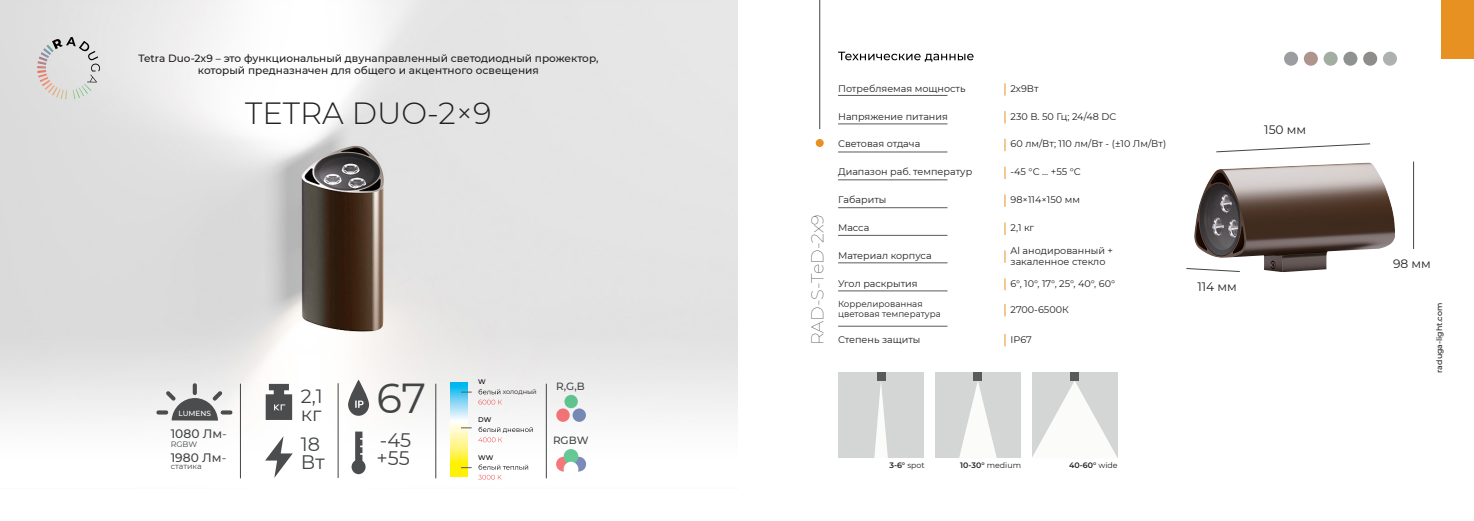
<style>
.page{position:relative;width:1474px;height:521px;background:#fff}
.page>*{position:absolute;margin:0;border:0;box-sizing:border-box;transform-origin:0 0}
.t1{font:41.82px "Montserrat";color:#424545}
.t2{font:300 30.62px "Montserrat";color:#231f20}
.t3{font:19.51px/18.4px "Montserrat";color:#424545}
.t4{font:19.25px "Montserrat";color:#424545}
.t5{font:100 17.5px "Montserrat";color:#231f20}
.t6{font:12.25px "Montserrat";color:#231f20}
.t7{font:500 12.25px "Montserrat";color:#424545}
.t8{font:500 10.5px/12.6px "Montserrat";color:#231f20;text-align:center}
.t9{font:500 10.5px "Montserrat";color:#424545}
.t10{font:9.62px/11.5px "Montserrat";color:#231f20}
.t11{font:8.75px/10.5px "Montserrat";color:#231f20}
.t12{font:600 7.88px "Montserrat";color:#231f20}
.t13{font:500 7.88px "Montserrat";color:#231f20}
.t14{font:7.88px "Montserrat";color:#424545}
.t15{font:500 7.35px "Montserrat";color:#fff}
.t16{font:500 6.74px "Montserrat";color:#000001}
.t17{font:6.56px "Montserrat";color:#231f20}
.s1{font-weight:400}
</style>
<div class="page">
<img style="left:0;top:0;width:737px;height:479px">
<svg style="left:1186px;top:268px;width:8px;height:2px"></svg>
<hr style="left:1412px;top:161px;width:1px;height:88px;background:#424545">
<svg style="left:1216px;top:143px;width:154px;height:10px"></svg>
<hr style="left:819px;top:0;width:1px;height:129px;background:#424545">
<div style="left:815px;top:139px;width:8px;height:8px;background:#e89123;border-radius:50%"></div>
<div style="left:1441px;top:0;width:32px;height:58px;background:#e89123"></div>
<svg style="left:838px;top:52px;width:135px;height:10px"></svg>
<svg style="left:37px;top:37px;width:63px;height:62px;background:#d3d1cf"></svg>
<div style="left:1283px;top:52px;width:14px;height:14px;background:#9b9da0;border-radius:50%"></div>
<div style="left:1303px;top:52px;width:14px;height:14px;background:#af948d;border-radius:50%"></div>
<div style="left:1323px;top:52px;width:14px;height:14px;background:#a2aea1;border-radius:50%"></div>
<div style="left:1343px;top:52px;width:14px;height:14px;background:#8e9392;border-radius:50%"></div>
<div style="left:1363px;top:52px;width:14px;height:14px;background:#8e8d8b;border-radius:50%"></div>
<div style="left:1382px;top:52px;width:14px;height:14px;background:#adb1af;border-radius:50%"></div>
<img style="left:1194px;top:163px;width:201px;height:109px">
<svg style="left:1004px;top:334px;width:1px;height:12px"></svg>
<svg style="left:1004px;top:111px;width:1px;height:12px"></svg>
<hr style="left:838px;top:124px;width:109px;height:1px;background:#585b5c">
<svg style="left:1004px;top:139px;width:1px;height:12px"></svg>
<hr style="left:838px;top:152px;width:109px;height:1px;background:#585b5c">
<svg style="left:1004px;top:167px;width:1px;height:12px"></svg>
<hr style="left:838px;top:180px;width:109px;height:1px;background:#585b5c">
<svg style="left:1004px;top:194px;width:1px;height:13px"></svg>
<hr style="left:838px;top:207px;width:109px;height:1px;background:#585b5c">
<svg style="left:1004px;top:222px;width:1px;height:13px"></svg>
<hr style="left:838px;top:235px;width:109px;height:1px;background:#585b5c">
<svg style="left:1004px;top:250px;width:1px;height:13px"></svg>
<hr style="left:838px;top:263px;width:109px;height:1px;background:#585b5c">
<svg style="left:1004px;top:278px;width:1px;height:12px"></svg>
<hr style="left:838px;top:291px;width:109px;height:1px;background:#585b5c">
<svg style="left:1004px;top:304px;width:1px;height:12px"></svg>
<hr style="left:838px;top:326px;width:109px;height:1px;background:#585b5c">
<hr style="left:838px;top:95px;width:109px;height:1px;background:#585b5c">
<svg style="left:1004px;top:83px;width:1px;height:13px"></svg>
<div style="left:934px;top:372px;width:86px;height:86px;background:#d4d6d5"></div>
<svg style="left:959px;top:381px;width:37px;height:77px"></svg>
<div style="left:973px;top:372px;width:9px;height:9px;background:#585b5c"></div>
<div style="left:838px;top:372px;width:86px;height:86px;background:#d4d6d5"></div>
<svg style="left:874px;top:380px;width:13px;height:78px"></svg>
<div style="left:877px;top:372px;width:8px;height:9px;background:#585b5c"></div>
<div style="left:1031px;top:372px;width:86px;height:86px;background:#d4d6d5"></div>
<svg style="left:1031px;top:381px;width:86px;height:77px"></svg>
<div style="left:1070px;top:372px;width:8px;height:9px;background:#585b5c"></div>
<svg style="left:348px;top:379px;width:21px;height:37px"></svg>
<svg style="left:351px;top:431px;width:14px;height:43px"></svg>
<hr style="left:240px;top:384px;width:1px;height:94px;background:#424545">
<svg style="left:266px;top:384px;width:26px;height:36px"></svg>
<svg style="left:265px;top:436px;width:28px;height:42px"></svg>
<hr style="left:338px;top:383px;width:1px;height:95px;background:#424545">
<hr style="left:435px;top:384px;width:1px;height:94px;background:#424545">
<hr style="left:546px;top:384px;width:1px;height:94px;background:#424545">
<svg style="left:156px;top:383px;width:77px;height:38px"></svg>
<svg style="left:556px;top:408px;width:13px;height:14px"></svg>
<svg style="left:572px;top:408px;width:14px;height:14px"></svg>
<div style="left:564px;top:395px;width:14px;height:13px;background:#60c38f;border-radius:50%"></div>
<div style="left:556px;top:457px;width:15px;height:14px;background:#f4777b;border-radius:50%"></div>
<svg style="left:571px;top:457px;width:15px;height:14px"></svg>
<svg style="left:563px;top:449px;width:15px;height:15px"></svg>
<div style="left:563px;top:462px;width:15px;height:14px;background:#fff;border-radius:50%"></div>
<svg style="left:450px;top:382px;width:17px;height:95px;background:#c7e6a4"></svg>
<svg style="left:478px;top:389px;width:22px;height:5px"></svg>
<svg style="left:478px;top:400px;width:24px;height:4px"></svg>
<svg style="left:478px;top:427px;width:55px;height:15px"></svg>
<svg style="left:478px;top:464px;width:50px;height:16px"></svg>
<p class="t8" style="left:138px;top:51px;width:461px">Tetra Duo-2x9 – это функциональный двунаправленный светодиодный прожектор, который предназначен для общего и акцентного освещения</p>
<h2 class="t2" style="left:245px;top:95px;width:248px">TETRA DUO-2×9</h2>
<p class="t15" style="left:178px;top:411px;width:34px">LUMENS</p>
<p class="t7" style="left:171px;top:425px;width:58px">1080 Лм<span class="s1">-</span></p>
<p class="t14" style="left:171px;top:439px;width:28px">RGBW</p>
<p class="t7" style="left:171px;top:449px;width:57px">1980 Лм<span class="s1">-</span></p>
<p class="t14" style="left:171px;top:461px;width:32px">статика</p>
<h3 class="t4" style="left:301px;top:383px;width:23px">2,1</h3>
<h3 class="t3" style="left:301px;top:404px;width:22px">кг</h3>
<h3 class="t4" style="left:301px;top:431px;width:21px">18</h3>
<h3 class="t3" style="left:301px;top:453px;width:25px">Вт</h3>
<h1 class="t1" style="left:376px;top:369px;width:51px">67</h1>
<h3 class="t3" style="left:376px;top:430px;width:36px">-45 +55</h3>
<p class="t16" style="left:478px;top:379px;width:9px">W</p>
<p class="t16" style="left:478px;top:417px;width:15px">DW</p>
<p class="t16" style="left:478px;top:454px;width:17px">WW</p>
<p class="t17" style="left:502px;top:387px;width:36px">холодный</p>
<p class="t9" style="left:556px;top:381px;width:30px">R,G,B</p>
<p class="t9" style="left:553px;top:436px;width:37px">RGBW</p>
<h3 class="t5" style="left:807px;top:345px;width:133px;rotate:-90deg">RAD-S-TeD-2x9</h3>
<p class="t10" style="left:838px;top:82px;width:129px">Потребляемая мощность</p>
<p class="t10" style="left:1010px;top:82px;width:30px">2х9Вт</p>
<p class="t10" style="left:838px;top:110px;width:111px">Напряжение питания</p>
<p class="t10" style="left:1010px;top:110px;width:107px">230 В. 50 Гц; 24/48 DC</p>
<p class="t10" style="left:838px;top:138px;width:84px">Световая отдача</p>
<p class="t10" style="left:1010px;top:138px;width:157px">60 лм/Вт; 110 лм/Вт - (±10 Лм/Вт)</p>
<p class="t10" style="left:838px;top:166px;width:136px">Диапазон раб. температур</p>
<p class="t10" style="left:1010px;top:166px;width:72px">-45 °С ... +55 °С</p>
<p class="t10" style="left:838px;top:194px;width:50px">Габариты</p>
<p class="t10" style="left:1010px;top:194px;width:71px">98×114×150 мм</p>
<p class="t10" style="left:838px;top:222px;width:33px">Масса</p>
<p class="t10" style="left:1010px;top:222px;width:25px">2,1 кг</p>
<p class="t10" style="left:1010px;top:244px;width:104px">Al анодированный + закаленное стекло</p>
<p class="t10" style="left:838px;top:249px;width:95px">Материал корпуса</p>
<p class="t10" style="left:838px;top:278px;width:81px">Угол раскрытия</p>
<p class="t10" style="left:1010px;top:278px;width:106px">6°, 10°, 17°, 25°, 40°, 60°</p>
<p class="t10" style="left:1010px;top:303px;width:60px">2700-6500К</p>
<p class="t11" style="left:838px;top:298px;width:104px">Коррелированная цветовая температура</p>
<p class="t10" style="left:838px;top:333px;width:84px">Степень защиты</p>
<p class="t10" style="left:1010px;top:333px;width:23px">IP67</p>
<p class="t6" style="left:1264px;top:121px;width:44px">150 мм</p>
<p class="t6" style="left:1197px;top:278px;width:41px">114 мм</p>
<p class="t12" style="left:889px;top:461px;width:37px">3-6° <span class="s1">spot</span></p>
<p class="t12" style="left:960px;top:461px;width:62px">10-30° <span class="s1">medium</span></p>
<p class="t12" style="left:1069px;top:461px;width:50px">40-60° <span class="s1">wide</span></p>
<p class="t6" style="left:1392px;top:255px;width:39px">98 мм</p>
<p class="t13" style="left:1435px;top:373px;width:71px;rotate:-90deg">raduga-light.com</p>
</div>
